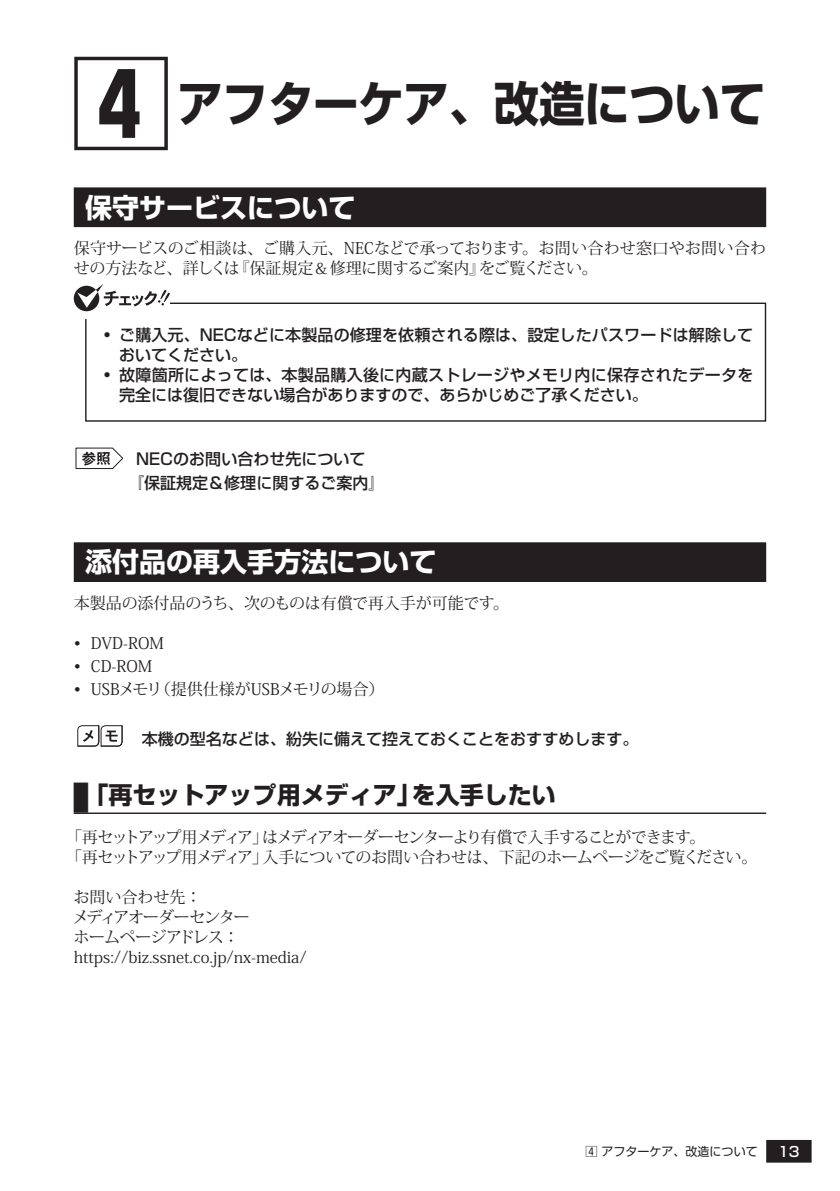
<style>
.page{position:relative;width:840px;height:1191px;background:#fff}
.page>*{position:absolute;margin:0;border:0;box-sizing:border-box;transform-origin:0 0}
.t1{font:700 48px "Shin Go Pro";letter-spacing:-.01em;color:#231f20;scale:.95 1}
.t2{font:700 27px "Shin Go Pro";color:#fff}
.t3{font:700 24px "Shin Go Pro";color:#231f20}
.t4{font:500 16px/20px "Shin Go Pro";color:#231f20}
.t5{font:16px/20px "Koz Min Pro";color:#231f20}
.t6{font:16px/20px "Koz Min Pro";letter-spacing:-.07em;color:#231f20}
.t7{font:16px "Koz Min Pro";letter-spacing:-.02em;color:#231f20}
.t8{font:500 14px "Shin Go Pro";color:#fff}
.t9{font:12px "Shin Go Pro";color:#231f20}
.s1{font-size:102px}
.s2{font-size:30px}
</style>
<div class="page">
<div style="left:765px;top:1140px;width:46px;height:22px;background:#231f20"></div>
<div style="left:74px;top:187px;width:691px;height:40px;background:#231f20"></div>
<div style="left:74px;top:542px;width:691px;height:40px;background:#231f20"></div>
<hr style="left:74px;top:812px;width:691px;height:2px;background:#231f20">
<div style="left:85px;top:302px;width:680px;height:120px;border:1px solid #231f20"></div>
<div style="left:74px;top:291px;width:96px;height:28px;background:#fff"></div>
<svg style="left:74px;top:284px;width:96px;height:27px"></svg>
<svg style="left:75px;top:448px;width:48px;height:21px"></svg>
<svg style="left:77px;top:725px;width:46px;height:22px"></svg>
<h1 class="t1" style="left:70px;top:65px;width:733px"><span class="s1">4</span>アフターケア、改造について</h1>
<h2 class="t2" style="left:85px;top:186px;width:271px">保守サービスについて</h2>
<p class="t5" style="left:74px;top:237px;width:693px">保守サービスのご相談は、ご購入元、NECなどで承っております。お問い合わせ窓口やお問い合わせの方法など、詳しくは『保証規定＆修理に関するご案内』をご覧ください。</p>
<p class="t4" style="left:119px;top:323px;width:635px;text-indent:-16px">• ご購入元、NECなどに本製品の修理を依頼される際は、設定したパスワードは解除しておいてください。</p>
<p class="t4" style="left:119px;top:363px;width:635px;text-indent:-16px">• 故障箇所によっては、本製品購入後に内蔵ストレージやメモリ内に保存されたデータを完全には復旧できない場合がありますので、あらかじめご了承ください。</p>
<p class="t4" style="left:128px;top:445px;width:257px;line-height:23.6px;text-indent:8px">NECのお問い合わせ先について『保証規定＆修理に関するご案内』</p>
<h2 class="t2" style="left:85px;top:541px;width:352px">添付品の再入手方法について</h2>
<p class="t7" style="left:74px;top:591px;width:437px">本製品の添付品のうち、次のものは有償で再入手が可能です。</p>
<p class="t7" style="left:74px;top:631px;width:92px">• DVD-ROM</p>
<p class="t7" style="left:74px;top:654px;width:80px">• CD-ROM</p>
<p class="t5" style="left:74px;top:678px;width:312px">• USBメモリ（提供仕様がUSBメモリの場合）</p>
<p class="t4" style="left:142px;top:727px;width:497px">本機の型名などは、紛失に備えて控えておくことをおすすめします。</p>
<h3 class="t3" style="left:74px;top:776px;width:483px"><span class="s2">█</span>「再セットアップ用メディア」を入手したい</h3>
<p class="t6" style="left:66px;top:826px;width:692px">「再セットアップ用メディア」はメディアオーダーセンターより有償で入手することができます。<br>「再セットアップ用メディア」入手についてのお問い合わせは、下記のホームページをご覧ください。</p>
<p class="t5" style="left:72px;top:886px;width:236px">お問い合わせ先：<br>メディアオーダーセンター<br>ホームページアドレス：https://biz.ssnet.co.jp/nx-media/</p>
<p class="t9" style="left:585px;top:1141px;width:173px">4 アフターケア、改造について</p>
<p class="t8" style="left:777px;top:1140px;width:23px">13</p>
</div>
